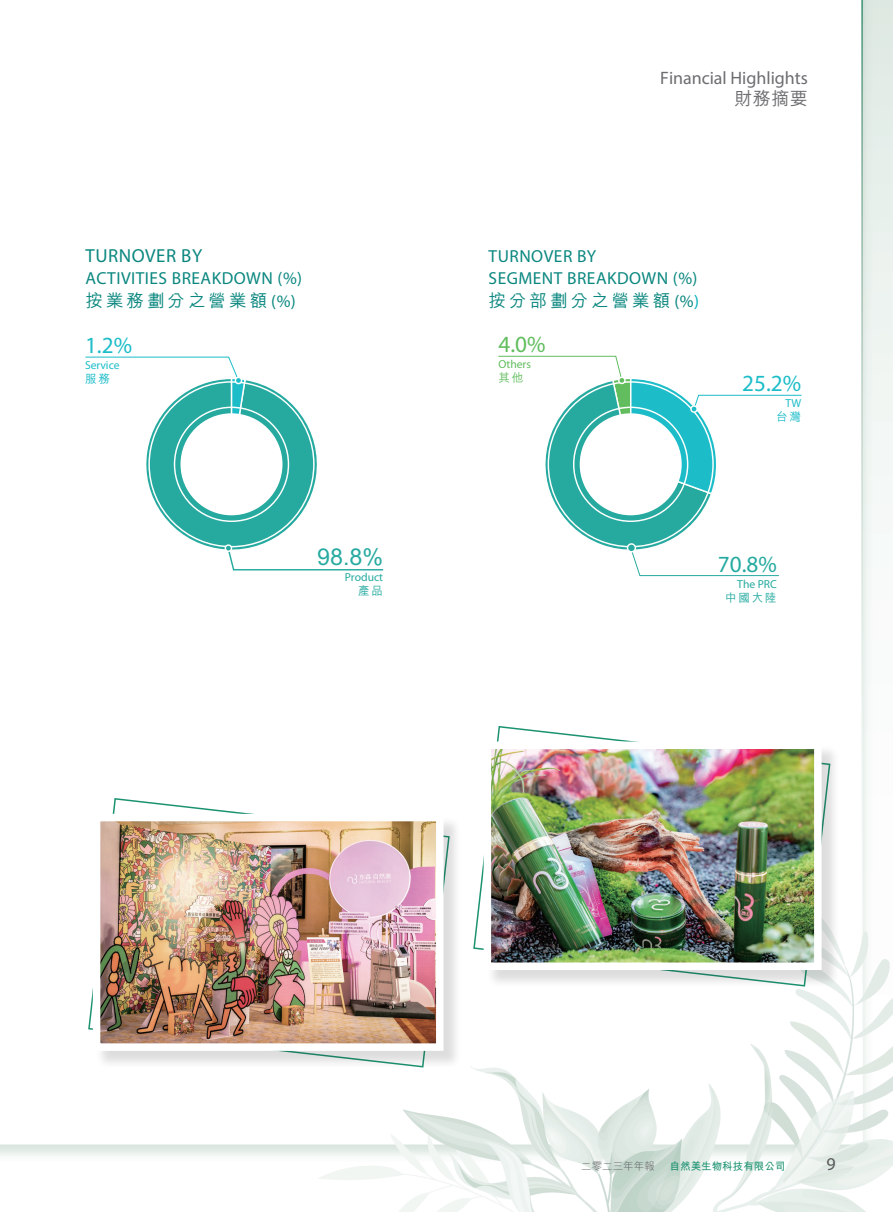
<style>
.page{position:relative;width:893px;height:1212px;background:#fff}
.page>*{position:absolute;margin:0;border:0;box-sizing:border-box;transform-origin:0 0}
.t1{font:23.25px "Myriad Pro";color:#1cbdc9}
.t2{font:23.25px "Myriad Pro";color:#26aaa0}
.t3{font:500 23.25px "M Hei HK";color:#26aaa0}
.t4{font:23.25px "Myriad Pro";color:#61bd5e}
.t5{font:18.9px "Myriad Pro";letter-spacing:.025em;color:#0a877f}
.t6{font:18px "Myriad Pro";color:#6c6d70}
.t7{font:500 18px "M Hei HK";color:#6c6d70}
.t8{font:18px "Myriad Pro";color:#57585a}
.t9{font:17.4px/21.8px "Myriad Pro";letter-spacing:.025em;color:#0a877f}
.t10{font:500 17.4px "M Hei HK";letter-spacing:.175em;color:#0a877f}
.t11{font:11.55px "Myriad Pro";color:#26aaa0}
.t12{font:11.55px "Myriad Pro";color:#1cbdc9}
.t13{font:11.55px "Myriad Pro";color:#61bd5e}
.t14{font:500 11.55px "M Hei HK";letter-spacing:.15em;color:#26aaa0}
.t15{font:500 11.55px "M Hei HK";color:#1cbdc9}
.t16{font:500 11.55px "M Hei HK";color:#61bd5e}
.t17{font:700 10.5px "M Hei HK";letter-spacing:.005em;color:#1b9270}
.t18{font:300 10.5px "M Hei HK";letter-spacing:.005em;color:#57585a}
.s1{font-family:"Myriad Pro";font-weight:400}
.s2{font-family:"Myriad Pro";font-weight:400;color:#00afb9}
</style>
<div class="page">
<img style="left:0;top:0;width:893px;height:1212px">
<svg style="left:85px;top:356px;width:300px;height:215px"></svg>
<div style="left:225px;top:544px;width:7px;height:8px;border:1px solid #fff;border-radius:50%"></div>
<svg style="left:498px;top:356px;width:304px;height:220px"></svg>
<div style="left:618px;top:377px;width:8px;height:7px;border:1px solid #fff;border-radius:50%"></div>
<div style="left:235px;top:377px;width:7px;height:7px;background:#1cbdc9;border-radius:50%"></div>
<div style="left:235px;top:377px;width:7px;height:7px;border:1px solid #fff;border-radius:50%"></div>
<svg style="left:472px;top:725px;width:359px;height:262px"></svg>
<div style="left:486px;top:744px;width:354px;height:244px;background:#231f20;opacity:.15"></div>
<img style="left:493px;top:750px;width:320px;height:211px">
<div style="left:484px;top:741px;width:338px;height:229px;border:8px solid #fff"></div>
<svg style="left:87px;top:797px;width:364px;height:271px"></svg>
<div style="left:95px;top:816px;width:367px;height:253px;background:#231f20;opacity:.15"></div>
<img style="left:102px;top:823px;width:333px;height:219px">
<div style="left:93px;top:814px;width:351px;height:237px;border:8px solid #fff"></div>
<p class="t6" style="left:660px;top:66px;width:149px">Financial Highlights</p>
<p class="t7" style="left:734px;top:85px;width:75px">財務摘要</p>
<p class="t5" style="left:86px;top:244px;width:118px">TURNOVER BY</p>
<p class="t9" style="left:86px;top:267px;width:218px">ACTIVITIES BREAKDOWN (%)</p>
<p class="t10" style="left:86px;top:288px;width:212px">按業務劃分之營業額<span class="s1">(%)</span></p>
<p class="t9" style="left:489px;top:245px;width:210px">TURNOVER BY<br>SEGMENT BREAKDOWN (%)</p>
<p class="t10" style="left:489px;top:288px;width:212px">按分部劃分之營業額 <span class="s1">(%</span><span class="s2">)</span></p>
<h1 class="t4" style="left:498px;top:330px;width:49px">4.0%</h1>
<p class="t13" style="left:498px;top:357px;width:34px">Others</p>
<p class="t16" style="left:498px;top:369px;width:26px">其他</p>
<h1 class="t1" style="left:85px;top:331px;width:49px">1.2%</h1>
<p class="t12" style="left:85px;top:358px;width:36px">Service</p>
<p class="t15" style="left:85px;top:370px;width:26px">服務</p>
<h1 class="t1" style="left:742px;top:369px;width:60px">25.2%</h1>
<p class="t12" style="left:786px;top:396px;width:17px">TW</p>
<p class="t15" style="left:776px;top:408px;width:26px">台灣</p>
<h1 class="t3" style="left:317px;top:540px;width:67px">98.8%</h1>
<p class="t11" style="left:345px;top:570px;width:40px">Product</p>
<p class="t14" style="left:358px;top:582px;width:26px">產品</p>
<h1 class="t2" style="left:718px;top:549px;width:60px">70.8%</h1>
<p class="t11" style="left:737px;top:577px;width:41px">The PRC</p>
<p class="t14" style="left:725px;top:589px;width:53px">中國大陸</p>
<p class="t18" style="left:581px;top:1160px;width:75px">二零二三年年報</p>
<p class="t17" style="left:670px;top:1158px;width:117px">自然美生物科技有限公司</p>
<p class="t8" style="left:826px;top:1153px;width:11px">9</p>
</div>
